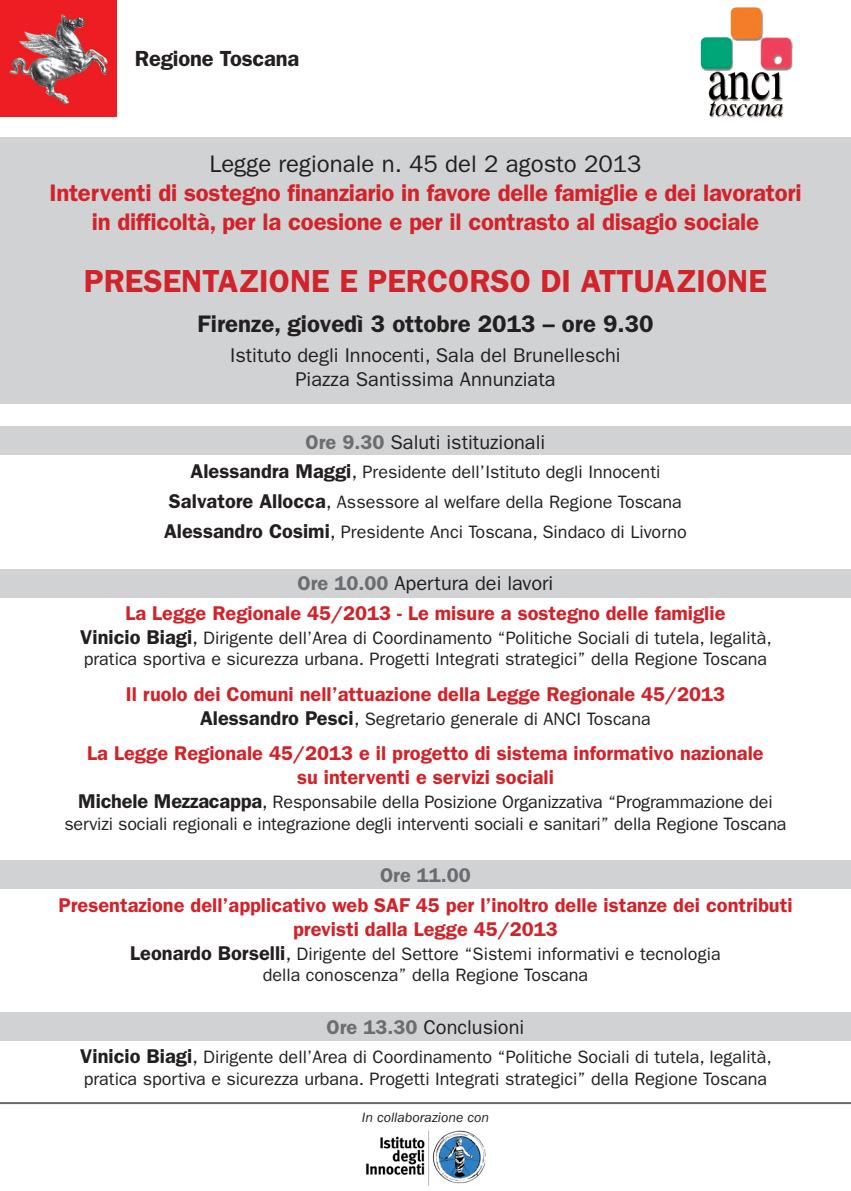
<style>
.page{position:relative;width:851px;height:1191px;background:#fff}
.page>*{position:absolute;margin:0;border:0;box-sizing:border-box;transform-origin:0 0}
.t1{font:600 32px "ITC Franklin Gothic Std";color:#d1232a}
.t2{font:600 24px/28.8px "ITC Franklin Gothic Std";letter-spacing:-.01em;color:#d1232a;text-align:center}
.t3{font:600 24px "ITC Franklin Gothic Std";color:#231f20}
.t4{font:24px "ITC Franklin Gothic Std";color:#231f20}
.t5{font:600 22px "ITC Franklin Gothic Std";letter-spacing:-.01em;color:#231f20}
.t6{font:600 20px/24px "ITC Franklin Gothic Std";color:#d1232a;text-align:center}
.t7{font:20px/24px "ITC Franklin Gothic Std";color:#231f20;text-align:center}
.t8{font:600 20px "ITC Franklin Gothic Std";color:#6c6d70}
.t9{font:18px/21.6px "ITC Franklin Gothic Std";color:#231f20;text-align:center}
.t10{font:italic 14px "ITC Franklin Gothic Std";color:#231f20}
.s1{font-weight:600;color:#6c6d70}
.s2{font-weight:600;font-size:20px}
.s3{font-size:20px}
.s4{color:#6c6d70}
.s5{font-weight:400;color:#231f20}
</style>
<div class="page">
<div style="left:0;top:427px;width:850px;height:28px;background:#d1d2d4"></div>
<div style="left:0;top:569px;width:850px;height:28px;background:#d1d2d4"></div>
<div style="left:0;top:860px;width:850px;height:29px;background:#d1d2d4"></div>
<div style="left:0;top:1012px;width:850px;height:29px;background:#d1d2d4"></div>
<div style="left:0;top:137px;width:850px;height:267px;background:#d1d2d4"></div>
<img style="left:0;top:0;width:116px;height:116px">
<img style="left:700px;top:7px;width:93px;height:111px">
<img style="left:366px;top:1130px;width:120px;height:55px">
<hr style="left:0;top:1102px;width:850px;height:2px;background:#69696c">
<p class="t5" style="left:135px;top:45px;width:166px">Regione Toscana</p>
<h2 class="t4" style="left:209px;top:150px;width:434px">Legge regionale n. 45 del 2 agosto 2013</h2>
<h2 class="t2" style="left:49px;top:178px;width:753px">Interventi di sostegno finanziario in favore delle famiglie e dei lavoratori in difficoltà, per la coesione e per il contrasto al disagio sociale</h2>
<h1 class="t1" style="left:84px;top:262px;width:684px">PRESENTAZIONE E PERCORSO DI ATTUAZIONE</h1>
<h2 class="t3" style="left:197px;top:310px;width:457px">Firenze, giovedì 3 ottobre 2013 – ore 9.30</h2>
<p class="t7" style="left:230px;top:343px;width:392px">Istituto degli Innocenti, Sala del Brunelleschi<br>Piazza Santissima Annunziata</p>
<p class="t7" style="left:305px;top:430px;width:241px"><span class="s1">Ore 9.30</span> Saluti istituzionali</p>
<p class="t9" style="left:164px;top:457px;width:524px;line-height:29.6px"><span class="s2">Alessandra Maggi</span><span class="s3">,</span> Presidente dell’Istituto degli Innocenti<br><span class="s2">Salvatore Allocca</span><span class="s3">,</span> Assessore al welfare della Regione Toscana<br><span class="s2">Alessandro Cosimi</span><span class="s3">,</span> Presidente Anci Toscana, Sindaco di Livorno</p>
<p class="t6" style="left:125px;top:568px;width:601px;line-height:29.6px"><span class="s4">Ore 10.00</span> <span class="s5">Apertura dei lavori<br></span>La Legge Regionale 45/2013 - Le misure a sostegno delle famiglie</p>
<p class="t9" style="left:80px;top:627px;width:693px;text-align:left"><span class="s2">Vinicio Biagi</span><span class="s3">,</span> Dirigente dell’Area di Coordinamento “Politiche Sociali di tutela, legalità, pratica sportiva e sicurezza urbana. Progetti Integrati strategici” della Regione Toscana</p>
<p class="t6" style="left:126px;top:682px;width:601px">Il ruolo dei Comuni nell’attuazione della Legge Regionale 45/2013</p>
<p class="t9" style="left:200px;top:708px;width:452px"><span class="s2">Alessandro Pesci</span><span class="s3">,</span> Segretario generale di ANCI Toscana</p>
<p class="t6" style="left:87px;top:741px;width:677px">La Legge Regionale 45/2013 e il progetto di sistema informativo nazionale su interventi e servizi sociali</p>
<p class="t9" style="left:64px;top:791px;width:723px"><span class="s2">Michele Mezzacappa</span><span class="s3">,</span> Responsabile della Posizione Organizzativa “Programmazione dei servizi sociali regionali e integrazione degli interventi sociali e sanitari” della Regione Toscana</p>
<p class="t8" style="left:380px;top:863px;width:92px">Ore 11.00</p>
<p class="t6" style="left:58px;top:893px;width:735px">Presentazione dell’applicativo web SAF 45 per l’inoltro delle istanze dei contributi previsti dalla Legge 45/2013</p>
<p class="t9" style="left:130px;top:943px;width:592px"><span class="s2">Leonardo Borselli</span><span class="s3">,</span> Dirigente del Settore “Sistemi informativi e tecnologia della conoscenza” della Regione Toscana</p>
<p class="t7" style="left:326px;top:1015px;width:199px"><span class="s1">Ore 13.30</span> Conclusioni</p>
<p class="t9" style="left:80px;top:1046px;width:693px;text-align:left"><span class="s2">Vinicio Biagi</span><span class="s3">,</span> Dirigente dell’Area di Coordinamento “Politiche Sociali di tutela, legalità, pratica sportiva e sicurezza urbana. Progetti Integrati strategici” della Regione Toscana</p>
<p class="t10" style="left:362px;top:1109px;width:129px">In collaborazione con</p>
</div>
